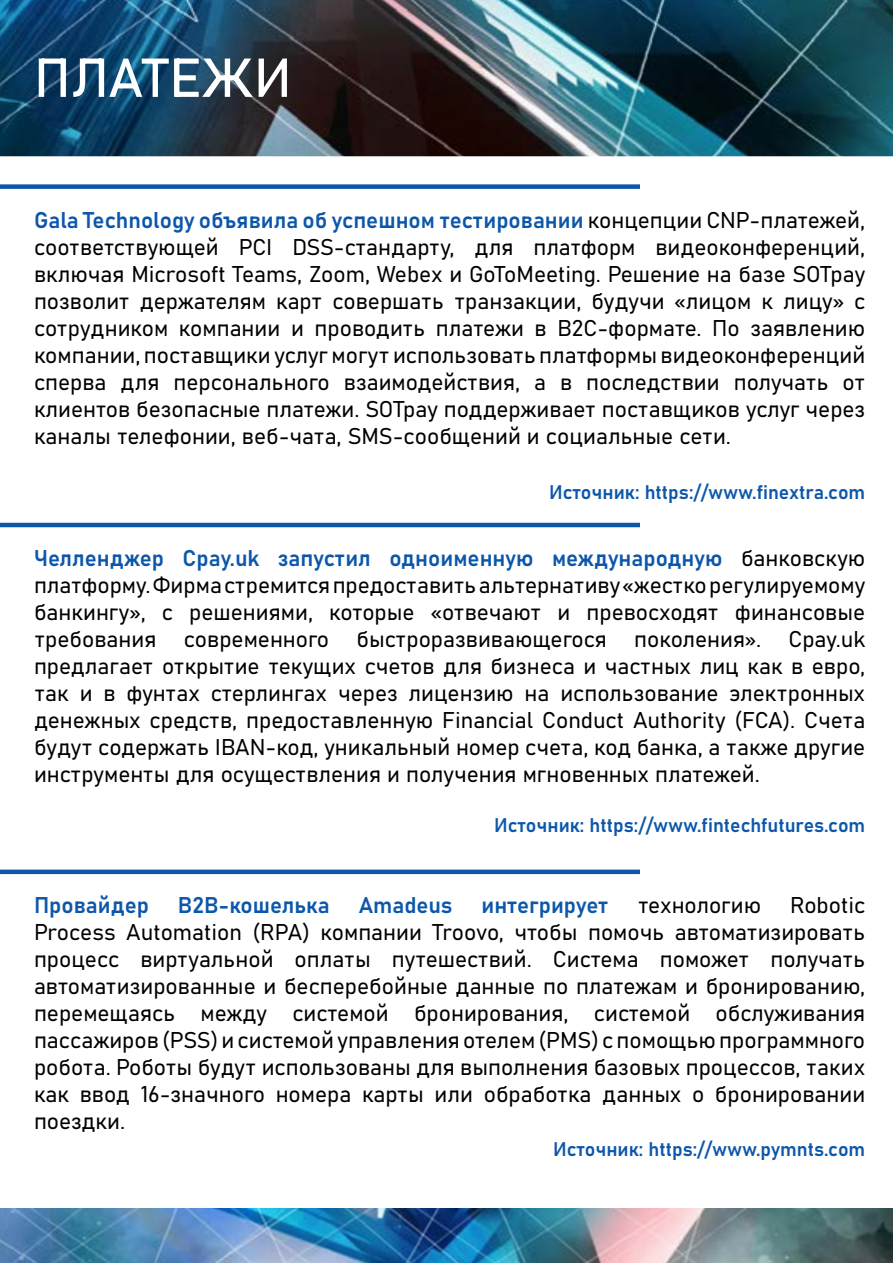
<style>
.page{position:relative;width:893px;height:1263px;background:#fff}
.page>*{position:absolute;margin:0;border:0;box-sizing:border-box;transform-origin:0 0}
.t1{font:54px "Bahnschrift";letter-spacing:-.005em;color:#fff}
.t2{font:22.5px/27px "Bahnschrift";color:#000;text-align:justify}
.t3{font:22.5px "Bahnschrift";color:#0d57ab}
.t4{font:19.5px "Bahnschrift";color:#0d57ab}
.s1{color:#0d57ab}
</style>
<div class="page">
<img style="left:0;top:0;width:893px;height:156px">
<img style="left:0;top:1209px;width:893px;height:54px">
<div style="left:0;top:184px;width:640px;height:5px;background:#0d57ab"></div>
<hr style="left:0;top:523px;width:640px;height:4px;background:#0d57ab">
<div style="left:0;top:869px;width:640px;height:5px;background:#0d57ab"></div>
<h1 class="t1" style="left:34px;top:44px;width:259px">ПЛАТЕЖИ</h1>
<p class="t2" style="left:34px;top:206px;width:833px"><span class="s1">Gala Technology объявила об успешном тестировании</span> концепции CNP-платежей, соответствующей PCI DSS-стандарту, для платформ видеоконференций, включая Microsoft Teams, Zoom, Webex и GoToMeeting. Решение на базе SOTpay позволит держателям карт совершать транзакции, будучи «лицом к лицу» с сотрудником компании и проводить платежи в B2C-формате. По заявлению компании, поставщики услуг могут использовать платформы видеоконференций сперва для персонального взаимодействия, а в последствии получать от клиентов безопасные платежи. SOTpay поддерживает поставщиков услуг через каналы телефонии, веб-чата, SMS-сообщений и социальные сети.</p>
<p class="t4" style="left:549px;top:480px;width:318px">Источник: https://www.finextra.com</p>
<p class="t2" style="left:34px;top:545px;width:833px"><span class="s1">Челленджер Cpay.uk запустил одноименную международную</span> банковскую платформу. Фирма стремится предоставить альтернативу «жестко регулируемому банкингу», с решениями, которые «отвечают и превосходят финансовые требования современного быстроразвивающегося поколения». Cpay.uk предлагает открытие текущих счетов для бизнеса и частных лиц как в евро, так и в фунтах стерлингах через лицензию на использование электронных денежных средств, предоставленную Financial Conduct Authority (FCA). Счета будут содержать IBAN-код, уникальный номер счета, код банка, а также другие инструменты для осуществления и получения мгновенных платежей.</p>
<p class="t4" style="left:494px;top:813px;width:373px">Источник: https://www.fintechfutures.com</p>
<p class="t3" style="left:34px;top:891px;width:116px">Провайдер</p>
<p class="t3" style="left:178px;top:891px;width:153px">B2B-кошелька</p>
<p class="t3" style="left:359px;top:891px;width:95px">Amadeus</p>
<p class="t3" style="left:481px;top:891px;width:129px">интегрирует</p>
<p class="t2" style="left:638px;top:892px;width:125px">технологию</p>
<p class="t2" style="left:34px;top:892px;width:833px;text-indent:756px">Robotic Process Automation (RPA) компании Troovo, чтобы помочь автоматизировать процесс виртуальной оплаты путешествий. Система поможет получать автоматизированные и бесперебойные данные по платежам и бронированию, перемещаясь между системой бронирования, системой обслуживания пассажиров (PSS) и системой управления отелем (PMS) с помощью программного робота. Роботы будут использованы для выполнения базовых процессов, таких как ввод 16-значного номера карты или обработка данных о бронировании поездки.</p>
<p class="t4" style="left:553px;top:1136px;width:314px">Источник: https://www.pymnts.com</p>
</div>
